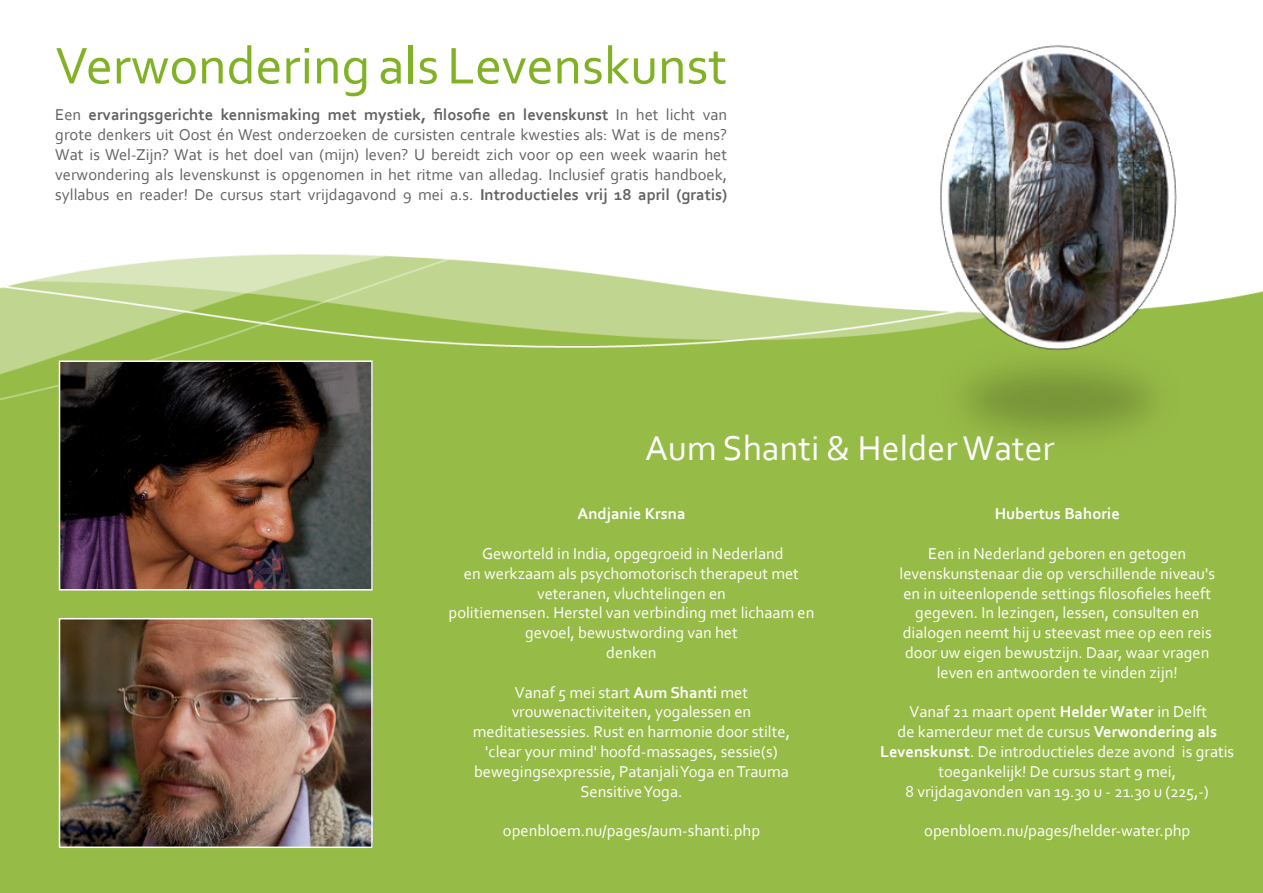
<style>
.page{position:relative;width:1263px;height:893px;background:#fff}
.page>*{position:absolute;margin:0;border:0;box-sizing:border-box;transform-origin:0 0}
.titel_p2{font:54px "Corbel";color:#81b225}
.titel{font:36px "Corbel";color:#fff}
.t1{font:16.5px/19.8px "Corbel";color:#fff;text-align:center}
.tekst_justified{font:16.5px/19.8px "Corbel";color:#636366;text-align:justify}
.t2{font:700 16.5px "Corbel";color:#fff}
.s1{font-weight:700}
</style>
<div class="page">
<div style="left:0;top:402px;width:1263px;height:491px;background:#97bb47"></div>
<img style="left:0;top:254px;width:1263px;height:148px">
<img style="left:916px;top:45px;width:281px;height:426px">
<img style="left:62px;top:363px;width:308px;height:224px">
<div style="left:59px;top:360px;width:314px;height:230px;border:2px solid #fff"></div>
<img style="left:62px;top:621px;width:308px;height:224px">
<div style="left:59px;top:618px;width:314px;height:230px;border:2px solid #fff"></div>
<p class="titel_p2" style="left:55px;top:32px;width:673px">Verwondering als Levenskunst</p>
<p class="tekst_justified" style="left:55px;top:105px;width:673px">Een <span class="s1">ervaringsgerichte kennismaking met mystiek, filosofie en levenskunst</span> In het licht van grote denkers uit Oost én West onderzoeken de cursisten centrale kwesties als: Wat is de mens?<br>Wat is Wel-Zijn? Wat is het doel van (mijn) leven? U bereidt zich voor op een week waarin het verwondering als levenskunst is opgenomen in het ritme van alledag. Inclusief gratis handboek, syllabus en reader! De cursus start vrijdagavond 9 mei a.s. <span class="s1">Introductieles vrij 18 april (gratis)</span></p>
<p class="titel" style="left:645px;top:426px;width:411px">Aum Shanti &amp; Helder Water</p>
<p class="t2" style="left:577px;top:504px;width:110px">Andjanie Krsna</p>
<p class="t1" style="left:482px;top:543px;width:303px">Geworteld in India, opgegroeid in Nederland</p>
<p class="t1" style="left:464px;top:563px;width:337px">en werkzaam als psychomotorisch therapeut met veteranen, vluchtelingen en</p>
<p class="t1" style="left:449px;top:602px;width:367px">politiemensen. Herstel van verbinding met lichaam en gevoel, bewustwording van het</p>
<p class="t1" style="left:606px;top:642px;width:52px">denken</p>
<p class="t1" style="left:512px;top:682px;width:241px;text-align:left">Vanaf 5 mei start <span class="s1">Aum Shanti</span> met vrouwenactiviteiten, yogalessen en</p>
<p class="t1" style="left:473px;top:721px;width:319px">meditatiesessies. Rust en harmonie door stilte, 'clear your mind' hoofd-massages, sessie(s) bewegingsexpressie, Patanjali Yoga en Trauma Sensitive Yoga.</p>
<p class="t1" style="left:503px;top:820px;width:259px">openbloem.nu/pages/aum-shanti.php</p>
<p class="t2" style="left:995px;top:504px;width:127px">Hubertus Bahorie</p>
<p class="t1" style="left:899px;top:543px;width:317px">Een in Nederland geboren en getogen levenskunstenaar die op verschillende niveau's</p>
<p class="t1" style="left:903px;top:583px;width:309px">en in uiteenlopende settings filosofieles heeft gegeven. In lezingen, lessen, consulten en</p>
<p class="t1" style="left:903px;top:622px;width:310px">dialogen neemt hij u steevast mee op een reis</p>
<p class="t1" style="left:905px;top:642px;width:306px">door uw eigen bewustzijn. Daar, waar vragen</p>
<p class="t1" style="left:937px;top:662px;width:243px">leven en antwoorden te vinden zijn!</p>
<p class="t1" style="left:880px;top:701px;width:356px">Vanaf 21 maart opent <span class="s1">Helder Water</span> in Delft<br>de kamerdeur met de cursus <span class="s1">Verwondering als Levenskunst</span>. De introductieles deze avond is gratis toegankelijk! De cursus start 9 mei,</p>
<p class="t1" style="left:906px;top:781px;width:305px">8 vrijdagavonden van 19.30 u - 21.30 u (225,-)</p>
<p class="t1" style="left:924px;top:820px;width:268px">openbloem.nu/pages/helder-water.php</p>
</div>
